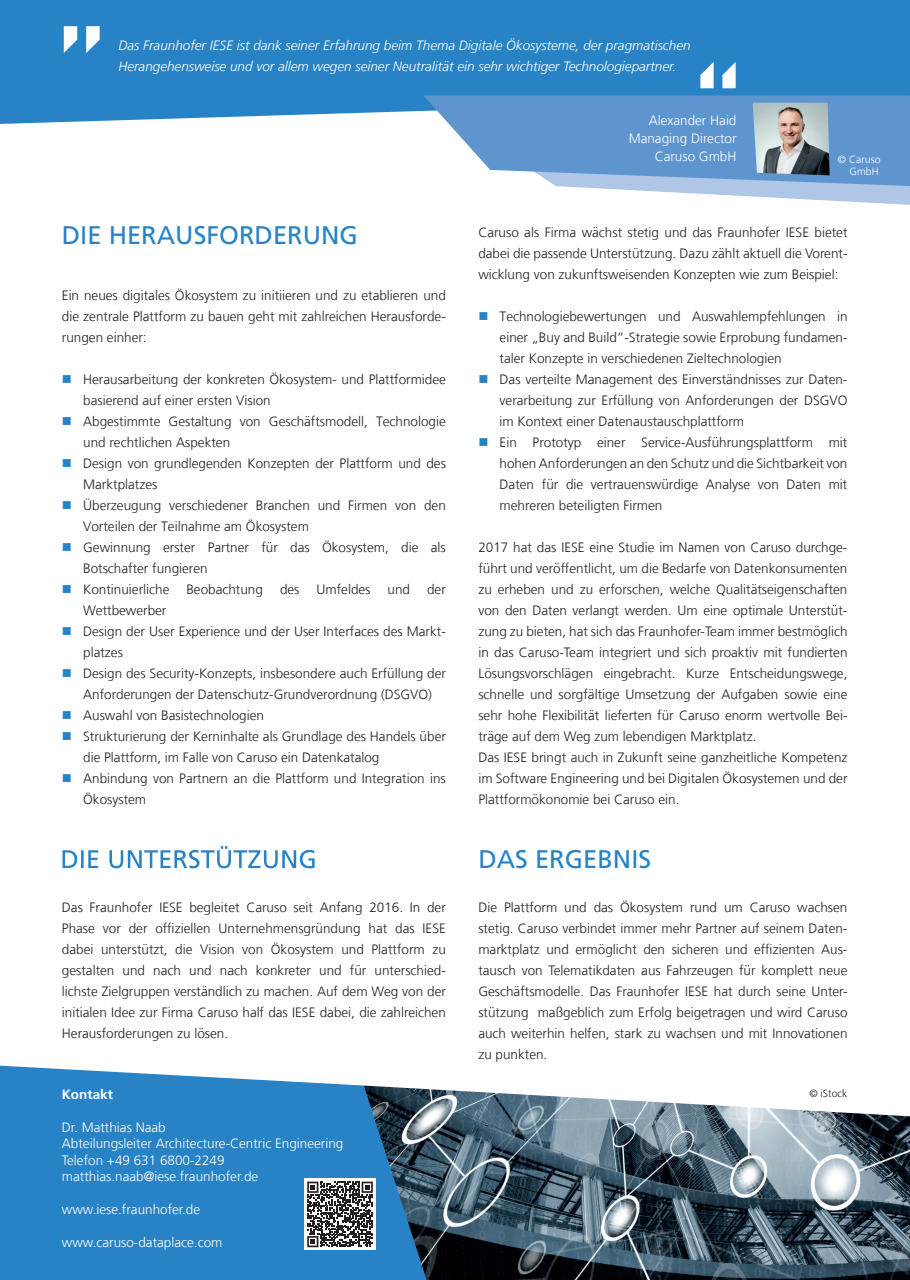
<style>
.page{position:relative;width:910px;height:1280px;background:#fff}
.page>*{position:absolute;margin:0;border:0;box-sizing:border-box;transform-origin:0 0}
.t1{font:25.5px "Frutiger LT Com";color:#2783c5}
.t2{font:300 13.5px/21px "Frutiger LT Com";color:#231f20}
.t3{font:300 13.5px/16.5px "Frutiger LT Com";color:#fff}
.t4{font:italic 300 13.5px/21px "Frutiger LT Com";color:#fff}
.t5{font:700 13.5px "Frutiger LT Com";color:#fff}
.t6{font:300 10.5px/12.6px "Frutiger LT Com";color:#fff;text-align:right}
.t7{font:300 10.5px "Frutiger LT Com";color:#231f20}
.s1{color:#2783c5}
</style>
<div class="page">
<div style="left:0;top:1066px;width:364px;height:214px;background:#2783c5"></div>
<img style="left:364px;top:1085px;width:546px;height:195px">
<div style="left:304px;top:1178px;width:72px;height:72px;background:#fff"></div>
<svg style="left:307px;top:1182px;width:66px;height:65px"></svg>
<div style="left:0;top:0;width:910px;height:124px;background:#2783c5"></div>
<svg style="left:64px;top:26px;width:13px;height:27px"></svg>
<svg style="left:86px;top:26px;width:14px;height:27px"></svg>
<svg style="left:423px;top:96px;width:487px;height:109px"></svg>
<img style="left:753px;top:103px;width:77px;height:72px">
<svg style="left:63px;top:846px;width:252px;height:22px"></svg>
<svg style="left:722px;top:62px;width:14px;height:26px"></svg>
<svg style="left:700px;top:62px;width:14px;height:26px"></svg>
<p class="t4" style="left:118px;top:35px;width:574px">Das Fraunhofer IESE ist dank seiner Erfahrung beim Thema Digitale Ökosysteme, der pragmatischen<br>Herangehensweise und vor allem wegen seiner Neutralität ein sehr wichtiger Technologiepartner.</p>
<p class="t3" style="left:629px;top:112px;width:109px;line-height:18px;text-align:right">Alexander Haid<br>Managing Director<br>Caruso GmbH</p>
<p class="t6" style="left:838px;top:153px;width:44px">© Caruso<br>GmbH</p>
<h1 class="t1" style="left:62px;top:220px;width:298px">DIE HERAUSFORDERUNG</h1>
<p class="t2" style="left:62px;top:284px;width:385px;text-align:justify">Ein neues digitales Ökosystem zu initiieren und zu etablieren und die zentrale Plattform zu bauen geht mit zahlreichen Herausforde&shy;rungen einher:</p>
<p class="t2" style="left:83px;top:368px;width:364px;text-indent:-21px"><span class="s1">■</span> Herausarbeitung der konkreten Ökosystem- und Plattformidee basierend auf einer ersten Vision</p>
<p class="t2" style="left:83px;top:410px;width:364px;text-indent:-21px"><span class="s1">■</span> Abgestimmte Gestaltung von Geschäftsmodell, Technologie und rechtlichen Aspekten</p>
<p class="t2" style="left:83px;top:452px;width:364px;text-indent:-21px"><span class="s1">■</span> Design von grundlegenden Konzepten der Plattform und des<br>Marktplatzes</p>
<p class="t2" style="left:83px;top:494px;width:364px;text-indent:-21px"><span class="s1">■</span> Überzeugung verschiedener Branchen und Firmen von den<br>Vorteilen der Teilnahme am Ökosystem</p>
<p class="t2" style="left:83px;top:536px;width:364px;text-indent:-21px"><span class="s1">■</span> Gewinnung erster Partner für das Ökosystem, die als<br>Botschafter fungieren</p>
<p class="t2" style="left:62px;top:579px;width:109px"><span class="s1">■</span> Kontinuierliche</p>
<p class="t2" style="left:186px;top:579px;width:78px">Beobachtung</p>
<p class="t2" style="left:280px;top:579px;width:21px">des</p>
<p class="t2" style="left:317px;top:579px;width:55px">Umfeldes</p>
<p class="t2" style="left:388px;top:579px;width:24px">und</p>
<p class="t2" style="left:427px;top:579px;width:20px">der</p>
<p class="t2" style="left:83px;top:600px;width:85px">Wettbewerber</p>
<p class="t2" style="left:83px;top:621px;width:364px;text-indent:-21px"><span class="s1">■</span> Design der User Experience und der User Interfaces des Markt&shy;platzes</p>
<p class="t2" style="left:62px;top:663px;width:385px;text-align:center"><span class="s1">■</span> Design des Security-Konzepts, insbesondere auch Erfüllung der<br>Anforderungen der Datenschutz-Grundverordnung (DSGVO)</p>
<p class="t2" style="left:62px;top:705px;width:204px"><span class="s1">■</span> Auswahl von Basistechnologien</p>
<p class="t2" style="left:83px;top:726px;width:364px;text-indent:-21px"><span class="s1">■</span> Strukturierung der Kerninhalte als Grundlage des Handels über die Plattform, im Falle von Caruso ein Datenkatalog</p>
<p class="t2" style="left:83px;top:768px;width:364px;text-indent:-21px"><span class="s1">■</span> Anbindung von Partnern an die Plattform und Integration ins<br>Ökosystem</p>
<p class="t2" style="left:62px;top:896px;width:385px;text-align:justify">Das Fraunhofer IESE begleitet Caruso seit Anfang 2016. In der Phase vor der offiziellen Unternehmensgründung hat das IESE dabei unterstützt, die Vision von Ökosystem und Plattform zu gestalten und nach und nach konkreter und für unterschied&shy;lichste Zielgruppen verständlich zu machen. Auf dem Weg von der initialen Idee zur Firma Caruso half das IESE dabei, die zahlreichen Herausforderungen zu lösen.</p>
<p class="t5" style="left:62px;top:1086px;width:53px">Kontakt</p>
<p class="t3" style="left:62px;top:1119px;width:283px">Dr. Matthias Naab<br>Abteilungsleiter Architecture-Centric Engineering Telefon +49 631 6800-2249 matthias.naab@iese.fraunhofer.de</p>
<p class="t3" style="left:62px;top:1201px;width:140px">www.iese.fraunhofer.de</p>
<p class="t3" style="left:62px;top:1234px;width:162px">www.caruso-dataplace.com</p>
<p class="t2" style="left:478px;top:221px;width:371px;text-align:justify">Caruso als Firma wächst stetig und das Fraunhofer IESE bietet dabei die passende Unterstützung. Dazu zählt aktuell die Vorent&shy;wicklung von zukunftsweisenden Konzepten wie zum Beispiel:</p>
<p class="t2" style="left:500px;top:305px;width:349px;text-align:justify;text-indent:-21px"><span class="s1">■</span> Technologiebewertungen und Auswahlempfehlungen in einer „Buy and Build“-Strategie sowie Erprobung fundamen&shy;taler Konzepte in verschiedenen Zieltechnologien</p>
<p class="t2" style="left:500px;top:368px;width:349px;text-align:justify;text-indent:-21px"><span class="s1">■</span> Das verteilte Management des Einverständnisses zur Daten&shy;verarbeitung zur Erfüllung von Anforderungen der DSGVO im Kontext einer Datenaustauschplattform</p>
<p class="t2" style="left:500px;top:431px;width:349px;text-align:justify;text-indent:-21px"><span class="s1">■</span> Ein Prototyp einer Service-Ausführungsplattform mit hohen Anforderungen an den Schutz und die Sichtbarkeit von Daten für die vertrauenswürdige Analyse von Daten mit mehreren beteiligten Firmen</p>
<p class="t2" style="left:478px;top:536px;width:371px">2017 hat das IESE eine Studie im Namen von Caruso durchge&shy;führt und veröffentlicht, um die Bedarfe von Datenkonsumenten zu erheben und zu erforschen, welche Qualitätseigenschaften von den Daten verlangt werden. Um eine optimale Unterstüt&shy;zung zu bieten, hat sich das Fraunhofer-Team immer bestmöglich in das Caruso-Team integriert und sich proaktiv mit fundierten Lösungsvorschlägen eingebracht. Kurze Entscheidungswege, schnelle und sorgfältige Umsetzung der Aufgaben sowie eine sehr hohe Flexibilität lieferten für Caruso enorm wertvolle Bei&shy;träge auf dem Weg zum lebendigen Marktplatz.<br>Das IESE bringt auch in Zukunft seine ganzheitliche Kompetenz im Software Engineering und bei Digitalen Ökosystemen und der Plattformökonomie bei Caruso ein.</p>
<h1 class="t1" style="left:478px;top:844px;width:174px">DAS ERGEBNIS</h1>
<p class="t2" style="left:478px;top:896px;width:371px;text-align:justify">Die Plattform und das Ökosystem rund um Caruso wachsen stetig. Caruso verbindet immer mehr Partner auf seinem Daten&shy;marktplatz und ermöglicht den sicheren und effizienten Aus&shy;tausch von Telematikdaten aus Fahrzeugen für komplett neue Geschäftsmodelle. Das Fraunhofer IESE hat durch seine Unter&shy;stützung maßgeblich zum Erfolg beigetragen und wird Caruso auch weiterhin helfen, stark zu wachsen und mit Innovationen zu punkten.</p>
<p class="t7" style="left:809px;top:1087px;width:40px">© iStock</p>
</div>
